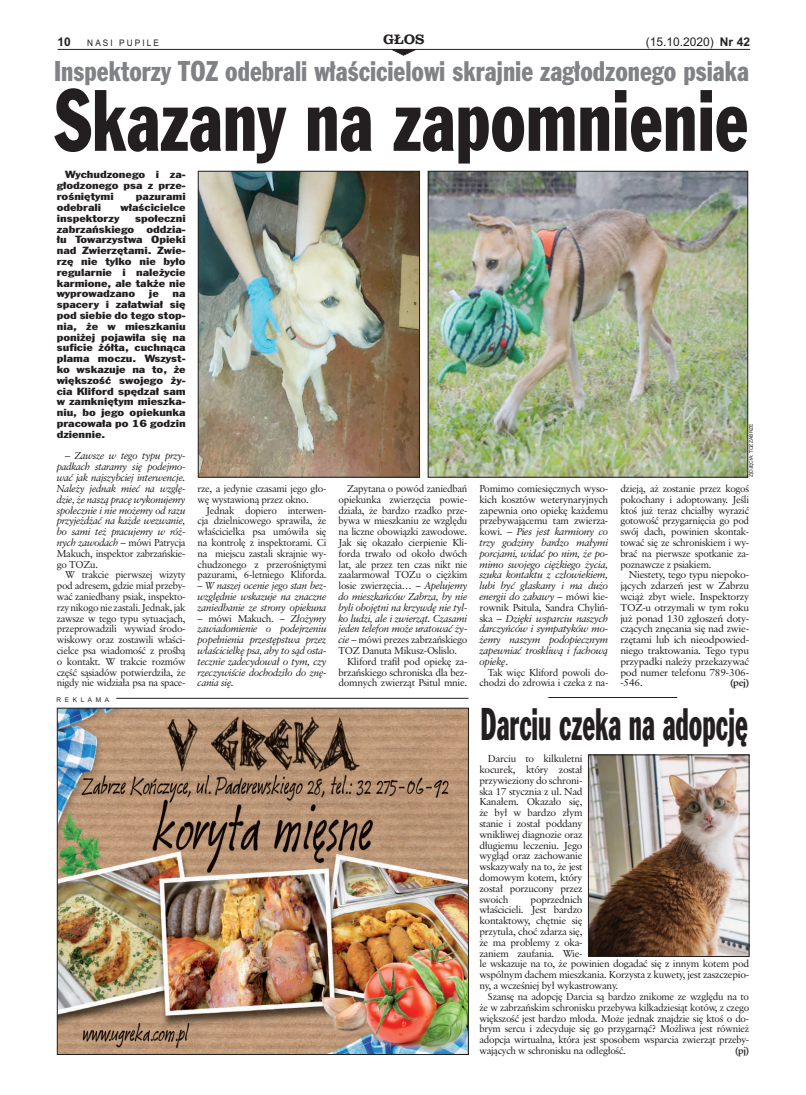
<style>
.page{position:relative;width:806px;height:1095px;background:#fff}
.page>*{position:absolute;margin:0;border:0;box-sizing:border-box;transform-origin:0 0}
.t1{font:86px "Frank Goth Cn EU";color:#231f20;scale:.82 1}
.t2{font:45px "Frank Goth Cn EU";color:#231f20;scale:.6 1}
.t3{font:28px "Frank Goth Cn EU";color:#808285;scale:.89 1}
.t4{font:14px "Clarendon Hv EU";color:#231f20}
.t5{font:12px "Arial";color:#231f20}
.t6{font:700 12px "Arial";color:#231f20}
.t7{font:10.2px/10.8px "Frank Goth Cn EU";color:#231f20;text-align:justify;scale:1.32 1}
.t8{font:10px/10.8px "Class Garmnd EU";letter-spacing:-.03em;color:#231f20;text-align:justify}
.t9{font:italic 10px/10.8px "Class Garmnd EU";letter-spacing:-.03em;color:#231f20;text-align:justify}
.t10{font:10px/10.8px "Class Garmnd EU";letter-spacing:-.03em;color:#231f20;text-align:justify;scale:1.05 1}
.t11{font:700 10px "Class Garmnd EU";color:#231f20;scale:1.05 1}
.t12{font:700 10px "Class Garmnd EU";color:#231f20}
.t13{font:9px "Arial";letter-spacing:.25em;color:#231f20;scale:.92 1}
.t14{font:6.5px "Arial";letter-spacing:.55em;color:#231f20}
.t15{font:5px "Arial";letter-spacing:-.03em;color:#231f20}
.s1{font-weight:700}
.s2{font-style:normal}
.s3{font-style:italic}
</style>
<div class="page">
<svg style="left:390px;top:48px;width:29px;height:8px"></svg>
<hr style="left:57px;top:49px;width:692px;height:1px;background:#231f20">
<img style="left:59px;top:710px;width:407px;height:342px">
<div style="left:57px;top:708px;width:411px;height:346px;border:1px solid #231f20"></div>
<hr style="left:116px;top:698px;width:352px;height:1px;background:#231f20">
<img style="left:590px;top:756px;width:156px;height:198px">
<div style="left:588px;top:754px;width:160px;height:202px;border:1px solid #231f20"></div>
<hr style="left:548px;top:697px;width:128px;height:1px;background:#231f20">
<img style="left:200px;top:173px;width:217px;height:302px">
<div style="left:198px;top:171px;width:221px;height:306px;border:1px solid #231f20"></div>
<img style="left:430px;top:173px;width:315px;height:302px">
<div style="left:428px;top:171px;width:319px;height:306px;border:1px solid #231f20"></div>
<p class="t6" style="left:57px;top:35px;width:15px">10</p>
<p class="t13" style="left:87px;top:38px;width:80px">NASI PUPILE</p>
<h3 class="t4" style="left:383px;top:30px;width:43px">GŁOS</h3>
<p class="t5" style="left:645px;top:35px;width:106px">(15.10.2020) <span class="s1">Nr 42</span></p>
<h3 class="t3" style="left:54px;top:61px;width:781px">Inspektorzy TOZ odebrali właścicielowi skrajnie zagłodzonego psiaka</h3>
<h1 class="t1" style="left:54px;top:90px;width:847px">Skazany na zapomnienie</h1>
<p class="t7" style="left:57px;top:170px;width:99px;text-indent:9px">Wychudzonego i za&shy;głodzonego psa z prze&shy;rośniętymi</p>
<p class="t7" style="left:136px;top:192px;width:39px">pazurami</p>
<p class="t7" style="left:57px;top:202px;width:35px">odebrali</p>
<p class="t7" style="left:120px;top:202px;width:51px">właścicielce</p>
<p class="t7" style="left:57px;top:213px;width:49px">inspektorzy</p>
<p class="t7" style="left:57px;top:213px;width:99px;text-indent:78px">społeczni zabrzańskiego oddzia&shy;łu Towarzystwa Opieki nad Zwierzętami. Zwie&shy;rzę nie tylko nie było regularnie i należycie karmione, ale także nie wyprowadzano</p>
<p class="t7" style="left:149px;top:289px;width:9px">je</p>
<p class="t7" style="left:57px;top:289px;width:99px;text-indent:116px">na spacery i załatwiał się pod siebie do tego stop&shy;nia, że w mieszkaniu poniżej pojawiła się na suficie żółta, cuchnąca plama moczu. Wszyst&shy;ko wskazuje na to, że większość swojego ży&shy;cia Kliford spędzał sam w zamkniętym mieszka&shy;niu, bo jego opiekunka pracowała po 16 godzin dziennie.</p>
<p class="t9" style="left:57px;top:451px;width:130px;text-indent:9px">– Zawsze w tego typu przy&shy;padkach staramy się podejmo&shy;wać jak najszybciej interwencje.<br>Należy jednak mieć na wzglę&shy;dzie, że naszą pracę wykonujemy społecznie i nie możemy od razu przyjeżdżać na każde wezwanie, bo sami też pracujemy w róż&shy;nych zawodach <span class="s2">– mówi Patrycja Makuch, inspektor zabrzańskie&shy;go TOZu.</span></p>
<p class="t8" style="left:57px;top:570px;width:130px;text-indent:9px">W trakcie pierwszej wizyty pod adresem, gdzie miał przeby&shy;wać zaniedbany psiak, inspekto&shy;rzy nikogo nie zastali. Jednak, jak zawsze w tego typu sytuacjach, przeprowadzili wywiad środo&shy;wiskowy oraz zostawili właści&shy;cielce psa wiadomość z prośbą o kontakt. W trakcie rozmów część sąsiadów potwierdziła, że nigdy nie widziała psa na space-</p>
<p class="t14" style="left:57px;top:695px;width:54px">REKLAMA</p>
<p class="t8" style="left:197px;top:483px;width:130px">rze, a jedynie czasami jego gło&shy;wę wystawioną przez okno.</p>
<p class="t8" style="left:197px;top:505px;width:130px;text-indent:9px">Jednak dopiero interwen&shy;cja dzielnicowego sprawiła, że właścicielka psa umówiła się na kontrolę z inspektorami. Ci na miejscu zastali skrajnie wy&shy;chudzonego z przerośniętymi pazurami, 6-letniego Kliforda.</p>
<p class="t9" style="left:197px;top:581px;width:130px">– W naszej ocenie jego stan bez&shy;względnie wskazuje na znaczne zaniedbanie ze strony opiekuna</p>
<p class="t9" style="left:197px;top:613px;width:130px"><span class="s2">– mówi Makuch.</span> – Złożymy zawiadomienie o podejrzeniu popełnienia przestępstwa przez właścicielkę psa, aby to sąd osta&shy;tecznie zadecydował o tym, czy rzeczywiście dochodziło do znę&shy;cania się.</p>
<p class="t8" style="left:338px;top:483px;width:130px;text-indent:9px">Zapytana o powód zaniedbań opiekunka zwierzęcia powie&shy;działa, że bardzo rzadko prze&shy;bywa w mieszkaniu ze względu na liczne obowiązki zawodowe.<br>Jak się okazało cierpienie Kli&shy;forda trwało od około dwóch lat, ale przez ten czas nikt nie zaalarmował TOZu o ciężkim losie zwierzęcia… <span class="s3">– Apelujemy do mieszkańców Zabrza, by nie byli obojętni na krzywdę nie tyl&shy;ko ludzi, ale i zwierząt. Czasami jeden telefon może uratować ży&shy;cie</span> – mówi prezes zabrzańskiego TOZ Danuta Mikusz-Oslislo.</p>
<p class="t8" style="left:338px;top:656px;width:130px;text-indent:9px">Kliford trafił pod opiekę za&shy;brzańskiego schroniska dla bez&shy;domnych zwierząt Psitul mnie.</p>
<p class="t9" style="left:479px;top:483px;width:130px"><span class="s2">Pomimo comiesięcznych wyso&shy;kich kosztów weterynaryjnych zapewnia ono opiekę każdemu przebywającemu tam zwierza&shy;kowi.</span> – Pies jest karmiony co trzy godziny bardzo małymi porcjami, widać po nim, że po&shy;mimo swojego ciężkiego życia, szuka kontaktu z człowiekiem, lubi być głaskany i ma dużo energii do zabawy <span class="s2">– mówi kie&shy;rownik Psitula, Sandra Chyliń&shy;ska –</span> Dzięki wsparciu naszych darczyńców i sympatyków mo&shy;żemy naszym podopiecznym zapewniać troskliwą i fachową opiekę<span class="s2">.</span></p>
<p class="t8" style="left:479px;top:667px;width:130px;text-align:right">Tak więc Kliford powoli do&shy;chodzi do zdrowia i czeka z na-</p>
<p class="t15" style="left:747px;top:476px;width:54px;rotate:-90deg">Z|DJĘCIA: TOZ ZABRZE</p>
<p class="t8" style="left:620px;top:483px;width:130px">dzieją, aż zostanie przez kogoś pokochany i adoptowany. Jeśli ktoś już teraz chciałby wyrazić gotowość przygarnięcia go pod swój dach, powinien skontak&shy;tować się ze schroniskiem i wy&shy;brać na pierwsze spotkanie za&shy;poznawcze z psiakiem.</p>
<p class="t10" style="left:620px;top:570px;width:124px;text-indent:9px">Niestety, tego typu niepoko&shy;jących zdarzeń jest w Zabrzu wciąż zbyt wiele. Inspektorzy TOZ-u otrzymali w tym roku już ponad 130 zgłoszeń doty&shy;czących znęcania się nad zwie&shy;rzętami lub ich nieodpowied&shy;niego traktowania. Tego typu przypadki należy przekazywać pod numer telefonu 789-306- -546.</p>
<p class="t11" style="left:729px;top:676px;width:20px">(pej)</p>
<h2 class="t2" style="left:480px;top:708px;width:447px">Darciu czeka na adopcję</h2>
<p class="t8" style="left:479px;top:753px;width:105px;text-indent:9px">Darciu to kilkuletni kocurek, który został przywieziony do schroni&shy;ska 17 stycznia z ul. Nad Kanałem. Okazało się, że był w bardzo złym stanie i został poddany wnikliwej diagnozie oraz długiemu leczeniu. Jego wygląd oraz zachowanie wskazywały na to, że jest domowym kotem, który został porzucony przez swoich</p>
<p class="t8" style="left:479px;top:894px;width:271px;text-align:left;text-indent:51px">poprzednich<br>właścicieli. Jest bardzo<br>kontaktowy, chętnie się<br>przytula, choć zdarza się,<br>że ma problemy z oka-<br>zaniem zaufania. Wie-<br>le wskazuje na to, że powinien dogadać się z innym kotem pod wspólnym dachem mieszkania. Korzysta z kuwety, jest zaszczepio&shy;ny, a wcześniej był wykastrowany.</p>
<p class="t8" style="left:479px;top:991px;width:271px;text-indent:9px">Szansę na adopcję Darcia są bardzo znikome ze względu na to że w zabrzańskim schronisku przebywa kilkadziesiąt kotów, z czego większość jest bardzo młoda. Może jednak znajdzie się ktoś o do&shy;brym sercu i zdecyduje się go przygarnąć? Możliwa jest również adopcja wirtualna, która jest sposobem wsparcia zwierząt przeby&shy;wających w schronisku na odległość.</p>
<p class="t12" style="left:734px;top:1043px;width:16px">(pj)</p>
</div>
